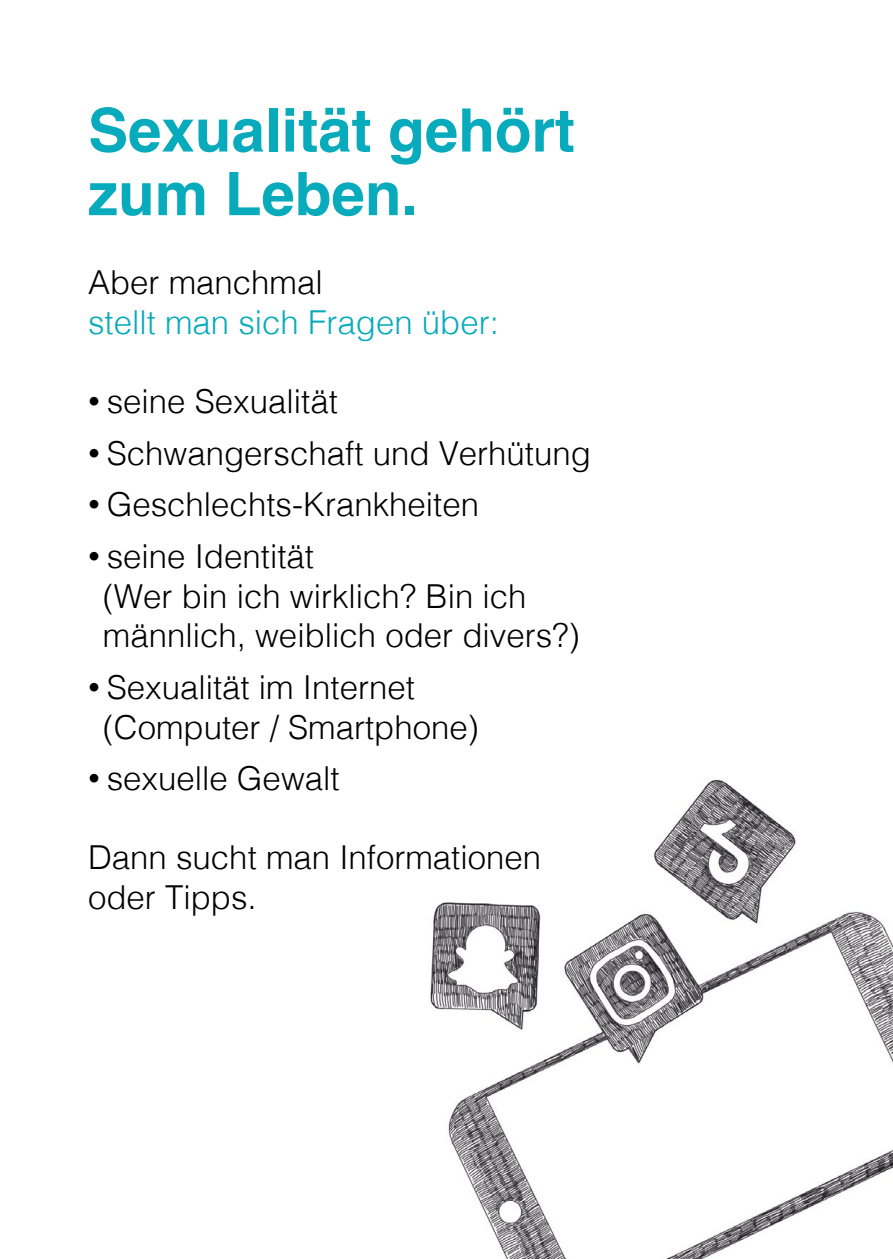
<style>
.page{position:relative;width:893px;height:1259px;background:#fff}
.page>*{position:absolute;margin:0;border:0;box-sizing:border-box;transform-origin:0 0}
.t1{font:700 60px/63.6px "Helvetica";color:#07abbc}
.t2{font:300 33px/39.6px "Helvetica";color:#000}
.t3{font:300 33px "Helvetica";color:#07abbc}
.s1{font-size:24px}
</style>
<div class="page">
<img style="left:430px;top:779px;width:459px;height:476px">
<h1 class="t1" style="left:88px;top:99px;width:488px">Sexualität gehört zum Leben.</h1>
<p class="t2" style="left:88px;top:260px;width:236px">Aber manchmal</p>
<p class="t3" style="left:88px;top:294px;width:412px">stellt man sich Fragen über:</p>
<p class="t2" style="left:88px;top:379px;width:251px"><span class="s1">•</span> seine Sexualität</p>
<p class="t2" style="left:88px;top:431px;width:504px"><span class="s1">•</span> Schwangerschaft und Verhütung</p>
<p class="t2" style="left:88px;top:482px;width:393px"><span class="s1">•</span> Geschlechts-Krankheiten</p>
<p class="t2" style="left:103px;top:534px;width:478px;text-indent:-15px"><span class="s1">•</span> seine Identität<br>(Wer bin ich wirklich? Bin ich männlich, weiblich oder divers?)</p>
<p class="t2" style="left:103px;top:665px;width:377px;text-indent:-15px"><span class="s1">•</span> Sexualität im Internet (Computer / Smartphone)</p>
<p class="t2" style="left:88px;top:756px;width:253px"><span class="s1">•</span> sexuelle Gewalt</p>
<p class="t2" style="left:88px;top:835px;width:455px">Dann sucht man Informationen oder Tipps.</p>
</div>
